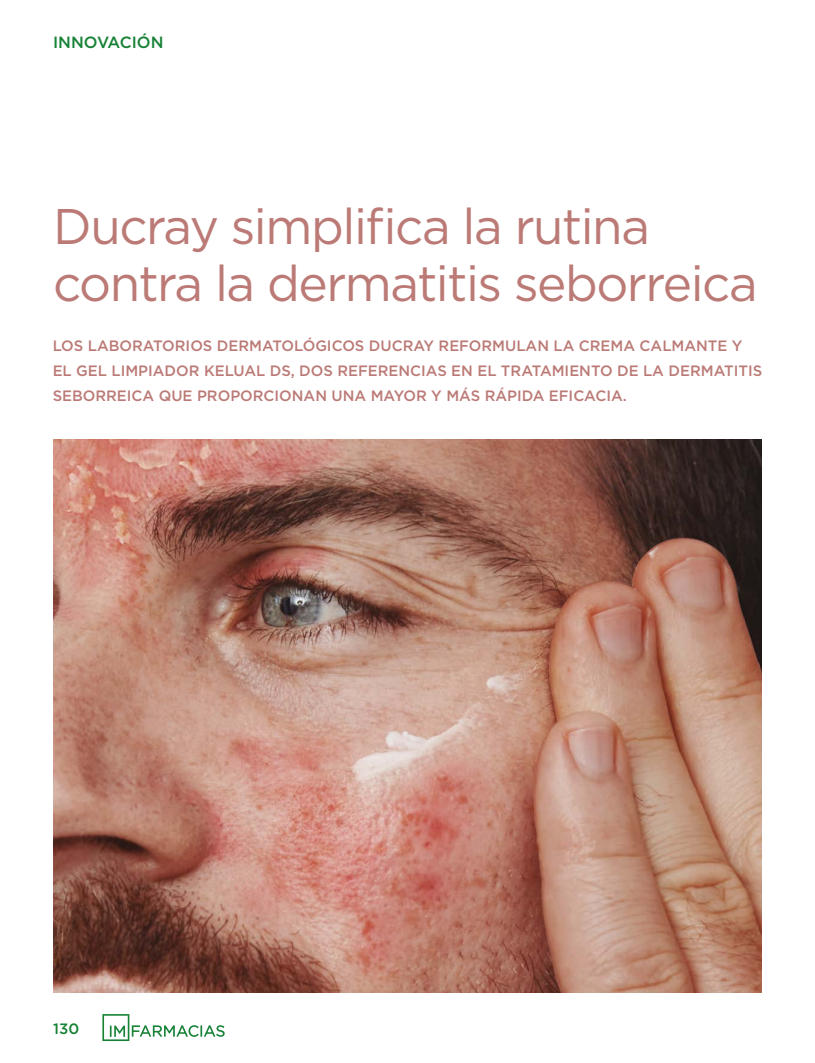
<style>
.page{position:relative;width:815px;height:1063px;background:#fff}
.page>*{position:absolute;margin:0;border:0;box-sizing:border-box;transform-origin:0 0}
.t1{font:50px/57.5px "Gotham";letter-spacing:-.03em;color:#bb7a76}
.t2{font:500 16.25px "Gotham";color:#178236}
.t3{font:500 15px/25px "Gotham";color:#bb7a76}
.t4{font:500 15px "Gotham";color:#178236}
</style>
<div class="page">
<svg style="left:102px;top:1014px;width:123px;height:27px"></svg>
<img style="left:54px;top:439px;width:707px;height:553px">
<p class="t2" style="left:53px;top:32px;width:112px">INNOVACIÓN</p>
<h1 class="t1" style="left:53px;top:196px;width:706px">Ducray simplifica la rutina contra la dermatitis seborreica</h1>
<p class="t3" style="left:53px;top:333px;width:711px">LOS LABORATORIOS DERMATOLÓGICOS DUCRAY REFORMULAN LA CREMA CALMANTE Y<br>EL GEL LIMPIADOR KELUAL DS, DOS REFERENCIAS EN EL TRATAMIENTO DE LA DERMATITIS<br>SEBORREICA QUE PROPORCIONAN UNA MAYOR Y MÁS RÁPIDA EFICACIA.</p>
<p class="t4" style="left:53px;top:1018px;width:28px">130</p>
</div>
